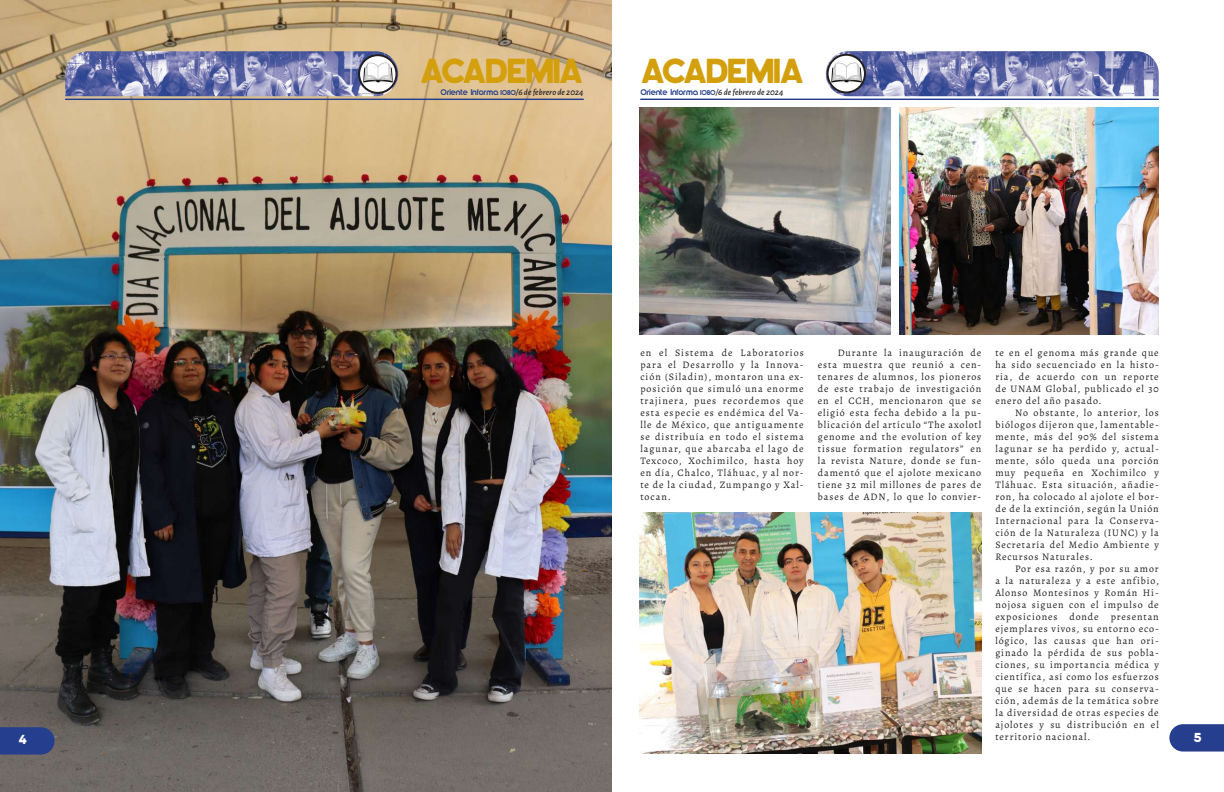
<style>
.page{position:relative;width:1224px;height:792px;background:#fff}
.page>*{position:absolute;margin:0;border:0;box-sizing:border-box;transform-origin:0 0}
.t1{font:36px "Geovano Sans";letter-spacing:-.06em;color:#d49f0c}
.t2{font:700 13px "Armavir 01";color:#fff}
.t3{font:10px/12px "Alegreya";letter-spacing:.09em;color:#231f20;text-align:justify}
.t4{font:italic 500 9px "Alegreya Sans";color:#231f20}
.t5{font:7px "Brandish";letter-spacing:-.03em;color:#253f8e}
.s1{font-family:"Brandish";font-weight:400;font-style:normal;font-size:7px;color:#253f8e}
.s2{font-family:"Brandish";font-weight:400;font-style:normal;font-size:6px;color:#253f8e}
</style>
<div class="page">
<svg style="left:1169px;top:724px;width:55px;height:28px;background:#374e97"></svg>
<svg style="left:640px;top:99px;width:519px;height:1px"></svg>
<img style="left:826px;top:51px;width:333px;height:45px">
<svg style="left:828px;top:55px;width:37px;height:37px"></svg>
<img style="left:830px;top:60px;width:33px;height:24px">
<div style="left:827px;top:54px;width:39px;height:39px;border:2px solid #231f20;border-radius:50%"></div>
<img style="left:0;top:0;width:612px;height:792px">
<svg style="left:65px;top:99px;width:519px;height:1px"></svg>
<img style="left:65px;top:51px;width:333px;height:45px">
<svg style="left:359px;top:55px;width:37px;height:38px"></svg>
<img style="left:361px;top:61px;width:33px;height:23px">
<div style="left:358px;top:54px;width:39px;height:40px;border:2px solid #231f20;border-radius:50%"></div>
<svg style="left:0;top:727px;width:55px;height:28px;background:#2a428a"></svg>
<img style="left:640px;top:108px;width:250px;height:227px">
<img style="left:900px;top:108px;width:258px;height:227px">
<img style="left:640px;top:512px;width:341px;height:241px">
<h2 class="t2" style="left:18px;top:732px;width:10px">4</h2>
<h1 class="t1" style="left:420px;top:50px;width:165px">ACADEMIA</h1>
<p class="t4" style="left:441px;top:86px;width:145px"><span class="s1">Oriente Informa</span> <span class="s2">1080</span>/6 de febrero de 2024</p>
<p class="t5" style="left:640px;top:87px;width:60px">Oriente Informa</p>
<h1 class="t1" style="left:640px;top:50px;width:165px">ACADEMIA</h1>
<p class="t4" style="left:700px;top:86px;width:85px"><span class="s2">1080</span>/6 de febrero de 2024</p>
<p class="t3" style="left:640px;top:347px;width:165px">en el Sistema de Laboratorios para el Desarrollo y la Innova&shy;ción (Siladin), montaron una ex&shy;posición que simuló una enorme trajinera, pues recordemos que esta especie es endémica del Va&shy;lle de México, que antiguamente se distribuía en todo el sistema lagunar, que abarcaba el lago de Texcoco, Xochimilco, hasta hoy en día, Chalco, Tláhuac, y al nor&shy;te de la ciudad, Zumpango y Xal&shy;tocan.</p>
<p class="t3" style="left:818px;top:347px;width:165px;text-indent:20px">Durante la inauguración de esta muestra que reunió a cen&shy;tenares de alumnos, los pioneros de este trabajo de investigación en el CCH, mencionaron que se eligió esta fecha debido a la pu&shy;blicación del artículo “The axolotl genome and the evolution of key tissue formation regulators” en la revista Nature, donde se fun&shy;damentó que el ajolote mexicano tiene 32 mil millones de pares de bases de ADN, lo que lo convier-</p>
<p class="t3" style="left:995px;top:347px;width:165px">te en el genoma más grande que ha sido secuenciado en la histo&shy;ria, de acuerdo con un reporte de UNAM Global, publicado el 30 enero del año pasado.</p>
<p class="t3" style="left:995px;top:407px;width:165px;text-indent:20px">No obstante, lo anterior, los biólogos dijeron que, lamentable&shy;mente, más del 90% del sistema lagunar se ha perdido y, actual&shy;mente, sólo queda una porción muy pequeña en Xochimilco y Tláhuac. Esta situación, añadie&shy;ron, ha colocado al ajolote el bor&shy;de de la extinción, según la Unión Internacional para la Conserva&shy;ción de la Naturaleza (IUNC) y la Secretaría del Medio Ambiente y Recursos Naturales.</p>
<p class="t3" style="left:995px;top:563px;width:165px;text-indent:20px">Por esa razón, y por su amor a la naturaleza y a este anfibio, Alonso Montesinos y Román Hi&shy;nojosa siguen con el impulso de exposiciones donde presentan ejemplares vivos, su entorno eco&shy;lógico, las causas que han ori&shy;ginado la pérdida de sus pobla&shy;ciones, su importancia médica y científica, así como los esfuerzos que se hacen para su conserva&shy;ción, además de la temática sobre la diversidad de otras especies de ajolotes y su distribución en el territorio nacional.</p>
<h2 class="t2" style="left:1194px;top:730px;width:10px">5</h2>
</div>
